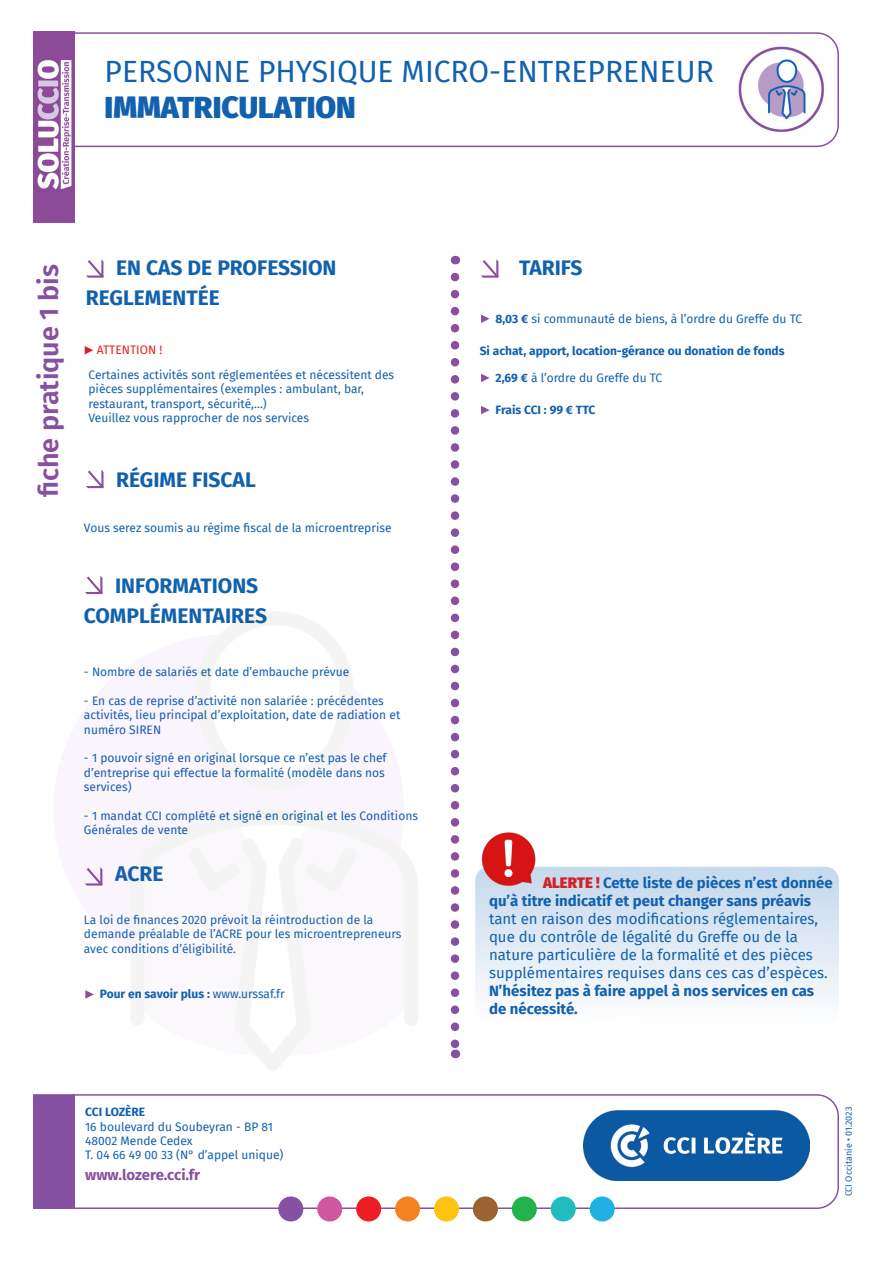
<style>
.page{position:relative;width:893px;height:1263px;background:#fff}
.page>*{position:absolute;margin:0;border:0;box-sizing:border-box;transform-origin:0 0}
.t1{font:30px "Fira Sans";color:#1161af}
.t2{font:900 30px "Fira Sans";color:#1161af}
.t3{font:600 27px "Fira Sans";color:#8551a0}
.t4{font:700 21px "Fira Sans";color:#1161af}
.t5{font:15px/18px "Fira Sans";color:#1161af}
.t6{font:700 15px "Fira Sans";color:#1161af}
.t7{font:700 15px "Fira Sans";letter-spacing:-.005em;color:#8551a0}
.t8{font:12px/14.4px "Fira Sans";color:#1161af}
.t9{font:700 12px "Fira Sans";color:#1161af}
.t10{font:12px "Fira Sans";color:#ee1d23}
.t11{font:9px "Fira Sans";color:#1161af}
.s1{font-weight:400}
.s2{font-weight:700}
.s3{font-weight:900;color:#d1232a}
</style>
<div class="page">
<div style="left:54px;top:32px;width:785px;height:115px;border:2px solid #8551a0;border-radius:21px"></div>
<div style="left:54px;top:1094px;width:785px;height:115px;border:2px solid #8551a0;border-radius:21px"></div>
<img style="left:33px;top:31px;width:42px;height:191px">
<div style="left:33px;top:1094px;width:42px;height:115px;background:#8551a0"></div>
<div style="left:278px;top:1196px;width:25px;height:25px;background:#8551a0;border-radius:50%"></div>
<div style="left:395px;top:1196px;width:25px;height:25px;background:#f58220;border-radius:50%"></div>
<div style="left:512px;top:1196px;width:25px;height:25px;background:#23b24b;border-radius:50%"></div>
<div style="left:317px;top:1196px;width:25px;height:25px;background:#d156a0;border-radius:50%"></div>
<div style="left:434px;top:1196px;width:25px;height:25px;background:#fec210;border-radius:50%"></div>
<div style="left:551px;top:1196px;width:25px;height:25px;background:#21bdbd;border-radius:50%"></div>
<div style="left:356px;top:1196px;width:25px;height:25px;background:#ee1d23;border-radius:50%"></div>
<div style="left:473px;top:1196px;width:25px;height:25px;background:#9a6330;border-radius:50%"></div>
<div style="left:590px;top:1196px;width:25px;height:25px;background:#1fb0e6;border-radius:50%"></div>
<svg style="left:451px;top:277px;width:8px;height:308px"></svg>
<img style="left:584px;top:1110px;width:225px;height:70px">
<svg style="left:86px;top:259px;width:18px;height:19px"></svg>
<svg style="left:86px;top:470px;width:18px;height:19px"></svg>
<svg style="left:87px;top:576px;width:16px;height:9px"></svg>
<svg style="left:481px;top:259px;width:18px;height:19px"></svg>
<svg style="left:85px;top:346px;width:8px;height:8px"></svg>
<svg style="left:481px;top:314px;width:9px;height:9px"></svg>
<svg style="left:481px;top:374px;width:9px;height:8px"></svg>
<svg style="left:481px;top:406px;width:9px;height:8px"></svg>
<div style="left:475px;top:867px;width:364px;height:158px;background:linear-gradient(to bottom,#c4d8eb,#fefefe);border-radius:14px"></div>
<img style="left:499px;top:832px;width:54px;height:61px">
<img style="left:738px;top:46px;width:87px;height:87px">
<img style="left:55px;top:585px;width:444px;height:485px">
<svg style="left:85px;top:990px;width:9px;height:9px"></svg>
<p class="t1" style="left:105px;top:49px;width:611px">PERSONNE PHYSIQUE MICRO-ENTREPRENEUR</p>
<p class="t2" style="left:105px;top:81px;width:253px">IMMATRICULATION</p>
<p class="t3" style="left:27px;top:497px;width:235px;rotate:-90deg">fiche pratique 1 bis</p>
<p class="t4" style="left:116px;top:250px;width:222px">EN CAS DE PROFESSION</p>
<p class="t4" style="left:86px;top:280px;width:135px">REGLEMENTÉE</p>
<p class="t10" style="left:97px;top:341px;width:67px">ATTENTION !</p>
<p class="t8" style="left:89px;top:367px;width:307px">Certaines activités sont réglementées et nécessitent des</p>
<p class="t8" style="left:89px;top:382px;width:277px">pièces supplémentaires (exemples : ambulant, bar,</p>
<p class="t8" style="left:89px;top:396px;width:180px">restaurant, transport, sécurité,…)</p>
<p class="t8" style="left:89px;top:411px;width:222px">Veuillez vous rapprocher de nos services</p>
<p class="t4" style="left:116px;top:462px;width:141px">RÉGIME FISCAL</p>
<p class="t8" style="left:84px;top:520px;width:309px">Vous serez soumis au régime fiscal de la microentreprise</p>
<p class="t4" style="left:115px;top:568px;width:145px">INFORMATIONS</p>
<p class="t4" style="left:84px;top:598px;width:185px">COMPLÉMENTAIRES</p>
<p class="t8" style="left:84px;top:664px;width:267px">- Nombre de salariés et date d’embauche prévue</p>
<p class="t8" style="left:84px;top:693px;width:301px">- En cas de reprise d’activité non salariée : précédentes</p>
<p class="t8" style="left:84px;top:707px;width:318px">activités, lieu principal d’exploitation, date de radiation et</p>
<p class="t8" style="left:84px;top:722px;width:79px">numéro SIREN</p>
<p class="t8" style="left:84px;top:751px;width:304px">- 1 pouvoir signé en original lorsque ce n’est pas le chef</p>
<p class="t8" style="left:84px;top:765px;width:302px">d’entreprise qui effectue la formalité (modèle dans nos</p>
<p class="t8" style="left:84px;top:779px;width:49px">services)</p>
<p class="t8" style="left:84px;top:808px;width:335px">- 1 mandat CCI complété et signé en original et les Conditions<br>Générales de vente</p>
<p class="t4" style="left:115px;top:856px;width:50px">ACRE</p>
<p class="t8" style="left:84px;top:912px;width:291px">La loi de finances 2020 prévoit la réintroduction de la</p>
<p class="t8" style="left:84px;top:926px;width:319px">demande préalable de l’ACRE pour les microentrepreneurs</p>
<p class="t8" style="left:84px;top:941px;width:154px">avec conditions d’éligibilité.</p>
<p class="t9" style="left:100px;top:984px;width:186px">Pour en savoir plus : <span class="s1">www.urssaf.fr</span></p>
<p class="t9" style="left:85px;top:1102px;width:62px">CCI LOZÈRE</p>
<p class="t8" style="left:85px;top:1119px;width:189px">16 boulevard du Soubeyran - BP 81</p>
<p class="t8" style="left:85px;top:1133px;width:109px">48002 Mende Cedex</p>
<p class="t8" style="left:85px;top:1148px;width:200px">T. 04 66 49 00 33 (N° d’appel unique)</p>
<p class="t7" style="left:85px;top:1162px;width:117px">www.lozere.cci.fr</p>
<p class="t4" style="left:519px;top:250px;width:65px">TARIFS</p>
<p class="t8" style="left:496px;top:311px;width:308px"><span class="s2">8,03 €</span> si communauté de biens, à l’ordre du Greffe du TC</p>
<p class="t9" style="left:480px;top:340px;width:306px">Si achat, apport, location-gérance ou donation de fonds</p>
<p class="t8" style="left:496px;top:370px;width:168px"><span class="s2">2,69 €</span> à l’ordre du Greffe du TC</p>
<p class="t9" style="left:496px;top:400px;width:101px">Frais CCI : 99 € TTC</p>
<p class="t5" style="left:489px;top:873px;width:345px;text-indent:54px"><span class="s3">ALERTE !</span> <span class="s2">Cette liste de pièces n’est donnée qu’à titre indicatif et peut changer sans préavis </span>tant en raison des modifications réglementaires, que du contrôle de légalité du Greffe ou de la nature particulière de la formalité et des pièces supplémentaires requises dans ces cas d’espèces.</p>
<p class="t6" style="left:489px;top:978px;width:327px">N’hésitez pas à faire appel à nos services en cas</p>
<p class="t6" style="left:489px;top:996px;width:90px">de nécessité.</p>
<p class="t11" style="left:842px;top:1196px;width:91px;rotate:-90deg">CCI Occitanie • 01.2023</p>
</div>
